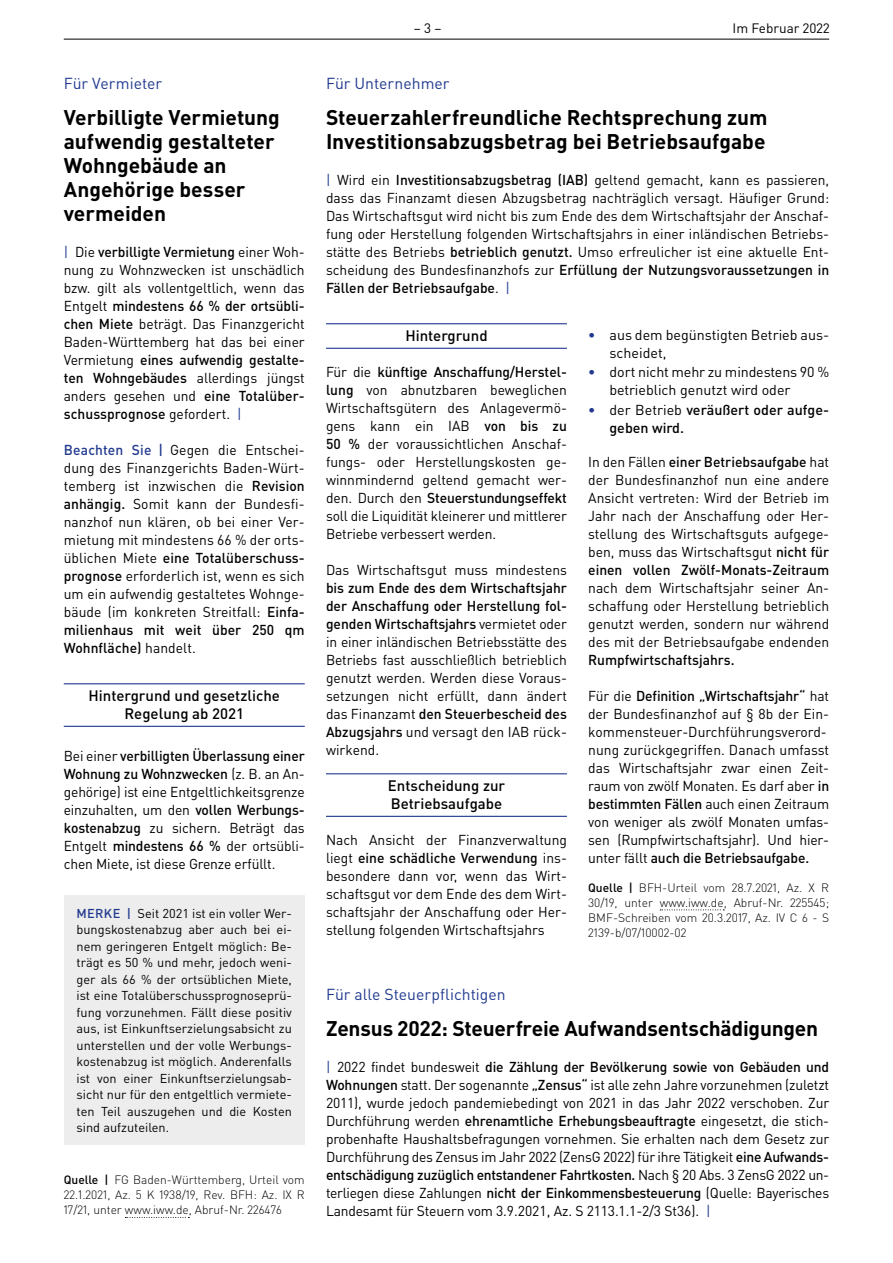
<style>
.page{position:relative;width:893px;height:1263px;background:#fff}
.page>*{position:absolute;margin:0;border:0;box-sizing:border-box;transform-origin:0 0}
.t1{font:700 21px/24px "DIN Pro";letter-spacing:-.005em;color:#000}
.t2{font:15.75px "DIN Pro";color:#213a8f}
.t3{font:500 15px/18px "DIN Pro";color:#000}
.t4{font:14.25px/18px "DIN Pro";color:#000;text-align:justify}
.t5{font:500 14.25px/18px "DIN Pro";color:#000}
.t6{font:13.5px "DIN Pro";color:#000}
.t7{font:12.75px/16.5px "DIN Pro";color:#000;text-align:justify}
.t8{font:300 12px/15px "DIN Pro";color:#000;text-align:justify}
.s1{color:#213a8f}
.s2{font-weight:500}
.s3{font-weight:500;color:#213a8f}
.s4{font-weight:400}
</style>
<div class="page">
<hr style="left:64px;top:39px;width:765px;height:1px;background:#000">
<hr style="left:326px;top:323px;width:241px;height:1px;background:#213a8f">
<hr style="left:326px;top:348px;width:241px;height:1px;background:#213a8f">
<hr style="left:326px;top:773px;width:241px;height:1px;background:#213a8f">
<hr style="left:326px;top:816px;width:241px;height:1px;background:#213a8f">
<svg style="left:660px;top:909px;width:64px;height:1px"></svg>
<hr style="left:64px;top:683px;width:241px;height:1px;background:#213a8f">
<hr style="left:64px;top:726px;width:241px;height:1px;background:#213a8f">
<svg style="left:125px;top:1217px;width:64px;height:1px"></svg>
<div style="left:64px;top:895px;width:241px;height:250px;background:#ededed"></div>
<p class="t2" style="left:64px;top:73px;width:100px">Für Vermieter</p>
<h1 class="t1" style="left:64px;top:105px;width:218px">Verbilligte Vermietung aufwendig gestalteter<br>Wohngebäude an<br>Angehörige besser vermeiden</h1>
<p class="t4" style="left:64px;top:243px;width:242px"><span class="s1">|</span> Die <span class="s2">verbilligte Vermietung</span> einer Woh&shy;nung zu Wohnzwecken ist unschädlich bzw. gilt als vollentgeltlich, wenn das Entgelt <span class="s2">mindestens 66 % der ortsübli&shy;chen Miete</span> beträgt. Das Finanzgericht Baden-Württemberg hat das bei einer Vermietung <span class="s2">eines aufwendig gestalte&shy;ten Wohngebäudes</span> allerdings jüngst anders gesehen und <span class="s2">eine Totalüber&shy;schussprognose</span> gefordert. <span class="s1">|</span></p>
<p class="t4" style="left:64px;top:441px;width:242px"><span class="s3">Beachten Sie |</span> Gegen die Entschei&shy;dung des Finanzgerichts Baden-Würt&shy;temberg ist inzwischen die <span class="s2">Revision anhängig.</span> Somit kann der Bundesfi&shy;nanzhof nun klären, ob bei einer Ver&shy;mietung mit mindestens 66 % der orts&shy;üblichen Miete <span class="s2">eine Totalüberschuss&shy;prognose</span> erforderlich ist, wenn es sich um ein aufwendig gestaltetes Wohnge&shy;bäude (im konkreten Streitfall: <span class="s2">Einfa&shy;milienhaus mit weit über 250 qm Wohnfläche)</span> handelt.</p>
<p class="t3" style="left:89px;top:686px;width:193px;text-align:center">Hintergrund und gesetzliche<br>Regelung ab 2021</p>
<p class="t4" style="left:64px;top:747px;width:242px">Bei einer <span class="s2">verbilligten Überlassung einer Wohnung zu Wohnzwecken</span> (z. B. an An&shy;gehörige) ist eine Entgeltlichkeitsgrenze einzuhalten, um den <span class="s2">vollen Werbungs&shy;kostenabzug</span> zu sichern. Beträgt das Entgelt <span class="s2">mindestens 66 %</span> der ortsübli&shy;chen Miete, ist diese Grenze erfüllt.</p>
<p class="t7" style="left:77px;top:904px;width:217px"><span class="s3">MERKE |</span> Seit 2021 ist ein voller Wer&shy;bungskostenabzug aber auch bei ei&shy;nem geringeren Entgelt möglich: Be&shy;trägt es 50 % und mehr, jedoch weni&shy;ger als 66 % der ortsüblichen Miete, ist eine Totalüberschussprognoseprü&shy;fung vorzunehmen. Fällt diese positiv aus, ist Einkunftserzielungsabsicht zu unterstellen und der volle Werbungs&shy;kostenabzug ist möglich. Anderenfalls ist von einer Einkunftserzielungsab&shy;sicht nur für den entgeltlich vermiete&shy;ten Teil auszugehen und die Kosten sind aufzuteilen.</p>
<p class="t8" style="left:64px;top:1172px;width:242px"><span class="s2">Quelle |</span> FG Baden-Württemberg, Urteil vom 22.1.2021, Az. 5 K 1938/19, Rev. BFH: Az. IX R 17/21, unter www.iww.de, Abruf-Nr. 226476</p>
<p class="t6" style="left:414px;top:19px;width:29px">– 3 –</p>
<p class="t6" style="left:732px;top:19px;width:99px">Im Februar 2022</p>
<p class="t2" style="left:326px;top:73px;width:125px">Für Unternehmer</p>
<h1 class="t1" style="left:326px;top:105px;width:443px">Steuerzahlerfreundliche Rechtsprechung zum<br>Investitionsabzugsbetrag bei Betriebsaufgabe</h1>
<p class="t4" style="left:326px;top:171px;width:505px"><span class="s1">|</span> Wird ein <span class="s2">Investitionsabzugsbetrag (IAB)</span> geltend gemacht, kann es passieren, dass das Finanzamt diesen Abzugsbetrag nachträglich versagt. Häufiger Grund:<br>Das Wirtschaftsgut wird nicht bis zum Ende des dem Wirtschaftsjahr der Anschaf&shy;fung oder Herstellung folgenden Wirtschaftsjahrs in einer inländischen Betriebs&shy;stätte des Betriebs <span class="s2">betrieblich genutzt.</span> Umso erfreulicher ist eine aktuelle Ent&shy;scheidung des Bundesfinanzhofs zur <span class="s2">Erfüllung der Nutzungsvoraussetzungen in Fällen der Betriebsaufgabe</span>. <span class="s1">|</span></p>
<p class="t3" style="left:405px;top:326px;width:84px">Hintergrund</p>
<p class="t4" style="left:326px;top:363px;width:242px">Für die <span class="s2">künftige Anschaffung/Herstel&shy;lung</span> von abnutzbaren beweglichen Wirtschaftsgütern des Anlagevermö&shy;gens kann ein IAB <span class="s2">von bis zu 50 %</span> der voraussichtlichen Anschaf&shy;fungs- oder Herstellungskosten ge&shy;winnmindernd geltend gemacht wer&shy;den. Durch den <span class="s2">Steuerstundungseffekt </span>soll die Liquidität kleinerer und mittlerer Betriebe verbessert werden.</p>
<p class="t4" style="left:326px;top:561px;width:242px">Das Wirtschaftsgut muss mindestens</p>
<p class="t4" style="left:326px;top:579px;width:242px"><span class="s2">bis zum Ende des dem Wirtschaftsjahr der Anschaffung oder Herstellung fol&shy;genden Wirtschaftsjahrs</span> vermietet oder in einer inländischen Betriebsstätte des Betriebs fast ausschließlich betrieblich genutzt werden. Werden diese Voraus&shy;setzungen nicht erfüllt, dann ändert das Finanzamt <span class="s2">den Steuerbescheid des Abzugsjahrs</span> und versagt den IAB rück&shy;wirkend.</p>
<p class="t3" style="left:388px;top:776px;width:119px">Entscheidung zur<br>Betriebsaufgabe</p>
<p class="t4" style="left:326px;top:831px;width:242px">Nach Ansicht der Finanzverwaltung liegt <span class="s2">eine schädliche Verwendung</span> ins&shy;besondere dann vor, wenn das Wirt&shy;schaftsgut vor dem Ende des dem Wirt&shy;schaftsjahr der Anschaffung oder Her&shy;stellung folgenden Wirtschaftsjahrs</p>
<p class="t4" style="left:609px;top:325px;width:221px;text-indent:-21px"><span class="s3">•</span> aus dem begünstigten Betrieb aus&shy;scheidet,</p>
<p class="t4" style="left:609px;top:363px;width:221px;text-indent:-21px"><span class="s3">•</span> dort nicht mehr zu mindestens 90 % betrieblich genutzt wird oder</p>
<p class="t5" style="left:609px;top:400px;width:221px;text-indent:-21px"><span class="s1">•</span> <span class="s4">der Betrieb</span> veräußert oder aufge&shy;geben wird.</p>
<p class="t4" style="left:588px;top:453px;width:242px">In den Fällen <span class="s2">einer Betriebsaufgabe</span> hat der Bundesfinanzhof nun eine andere Ansicht vertreten: Wird der Betrieb im Jahr nach der Anschaffung oder Her&shy;stellung des Wirtschaftsguts aufgege&shy;ben, muss das Wirtschaftsgut <span class="s2">nicht für einen vollen Zwölf-Monats-Zeitraum</span></p>
<p class="t4" style="left:588px;top:579px;width:242px">nach dem Wirtschaftsjahr seiner An&shy;schaffung oder Herstellung betrieblich genutzt werden, sondern nur während des mit der Betriebsaufgabe endenden</p>
<p class="t5" style="left:588px;top:651px;width:148px">Rumpfwirtschaftsjahrs.</p>
<p class="t4" style="left:588px;top:687px;width:242px;text-align:left">Für die <span class="s2">Definition „Wirtschaftsjahr“</span> hat der Bundesfinanzhof auf § 8b der Ein&shy;kommensteuer-Durchführungsverord&shy;nung zurückgegriffen. Danach umfasst das Wirtschaftsjahr zwar einen Zeit&shy;raum von zwölf Monaten. Es darf aber <span class="s2">in bestimmten Fällen</span> auch einen Zeitraum von weniger als zwölf Monaten umfas&shy;sen (Rumpfwirtschaftsjahr). Und hier&shy;unter fällt <span class="s2">auch die Betriebsaufgabe.</span></p>
<p class="t8" style="left:588px;top:879px;width:242px"><span class="s2">Quelle |</span> BFH-Urteil vom 28.7.2021, Az. X R 30/19, unter www.iww.de, Abruf-Nr. 225545; BMF-Schreiben vom 20.3.2017, Az. IV C 6 - S 2139-b/07/10002-02</p>
<p class="t2" style="left:326px;top:983px;width:181px">Für alle Steuerpflichtigen</p>
<h1 class="t1" style="left:326px;top:1015px;width:494px">Zensus 2022: Steuerfreie Aufwandsentschädigungen</h1>
<p class="t4" style="left:326px;top:1057px;width:505px"><span class="s1">|</span> 2022 findet bundesweit <span class="s2">die Zählung der Bevölkerung sowie von Gebäuden und Wohnungen</span> statt. Der sogenannte <span class="s2">„Zensus“</span> ist alle zehn Jahre vorzunehmen (zuletzt 2011), wurde jedoch pandemiebedingt von 2021 in das Jahr 2022 verschoben. Zur Durchführung werden <span class="s2">ehrenamtliche Erhebungsbeauftragte</span> eingesetzt, die stich&shy;probenhafte Haushaltsbefragungen vornehmen. Sie erhalten nach dem Gesetz zur Durchführung des Zensus im Jahr 2022 (ZensG 2022) für ihre Tätigkeit <span class="s2">eine Aufwands&shy;entschädigung zuzüglich entstandener Fahrtkosten.</span> Nach § 20 Abs. 3 ZensG 2022 un&shy;terliegen diese Zahlungen <span class="s2">nicht der Einkommensbesteuerung</span> (Quelle: Bayerisches Landesamt für Steuern vom 3.9.2021, Az. S 2113.1.1-2/3 St36). <span class="s1">|</span></p>
</div>
